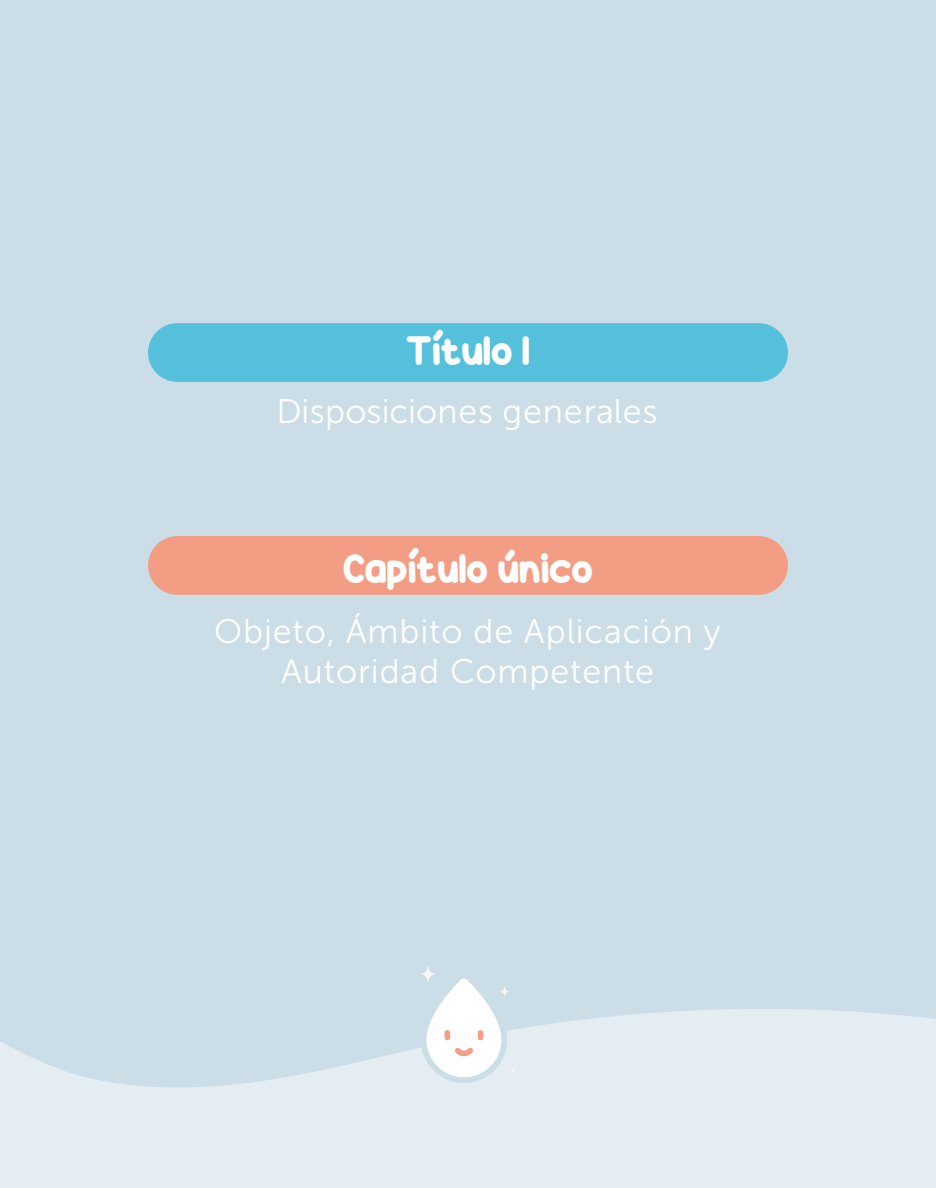
<style>
.page{position:relative;width:936px;height:1188px;background:#cbdde6}
.page>*{position:absolute;margin:0;border:0;box-sizing:border-box;transform-origin:0 0}
.t1{font:40px "Candy Beans";color:#fff}
.t2{font:34px/40.8px "Museo Sans 300";letter-spacing:.025em;color:#fff;text-align:center}
.t3{font:34px "Museo Sans 300";letter-spacing:.005em;color:#fff}
</style>
<div class="page">
<svg style="left:0;top:1009px;width:936px;height:179px;fill:#e4edf2"></svg>
<svg style="left:421px;top:978px;width:86px;height:105px"></svg>
<svg style="left:509px;top:1066px;width:8px;height:9px"></svg>
<svg style="left:419px;top:963px;width:18px;height:22px"></svg>
<svg style="left:499px;top:985px;width:11px;height:13px"></svg>
<div style="left:148px;top:536px;width:640px;height:59px;background:#f39e84;border-radius:29px"></div>
<div style="left:148px;top:323px;width:640px;height:59px;background:#55c0dc;border-radius:29px"></div>
<p class="t1" style="left:407px;top:324px;width:125px">Título I</p>
<p class="t3" style="left:276px;top:392px;width:383px">Disposiciones generales</p>
<p class="t1" style="left:344px;top:542px;width:251px">Capítulo único</p>
<p class="t2" style="left:214px;top:611px;width:508px">Objeto, Ámbito de Aplicación y<br>Autoridad Competente</p>
</div>
